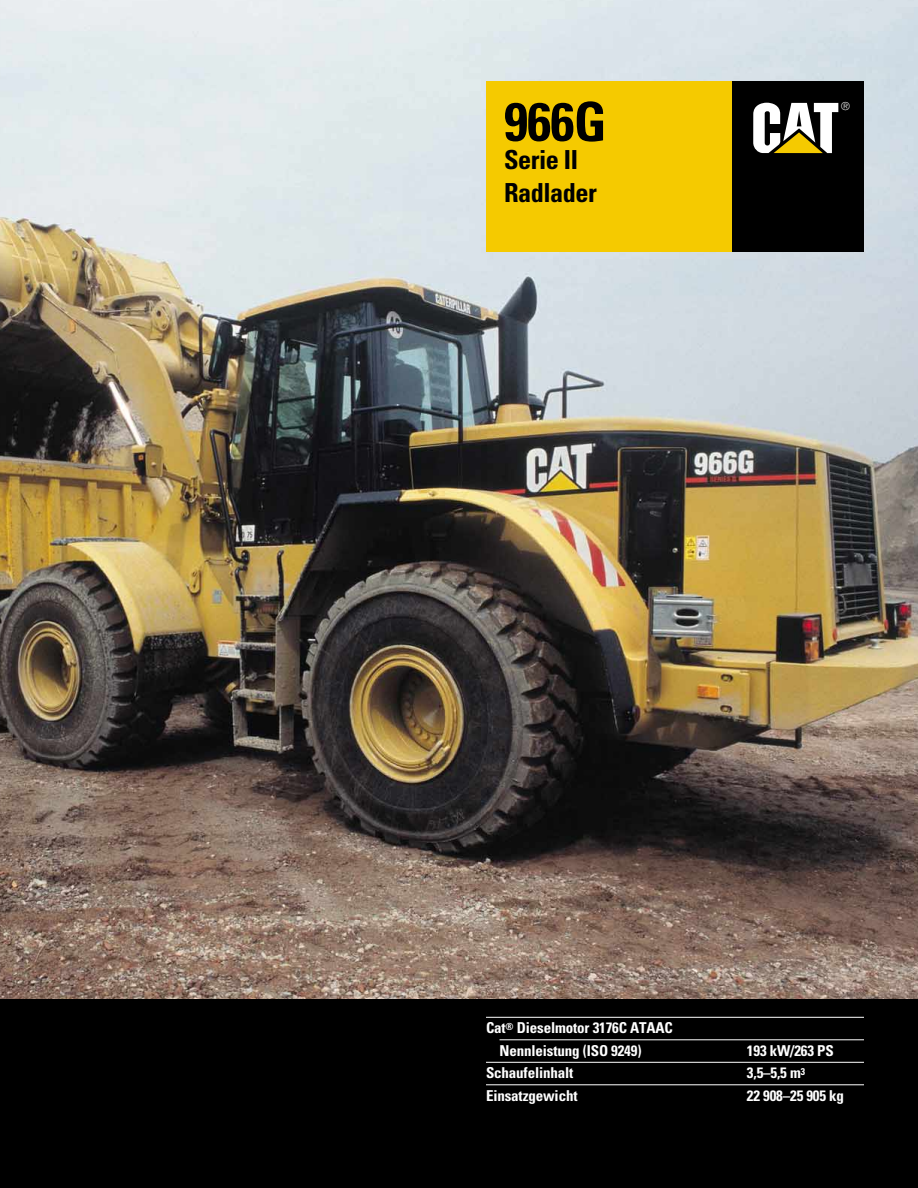
<style>
.page{position:relative;width:918px;height:1188px;background:#fff}
.page>*{position:absolute;margin:0;border:0;box-sizing:border-box;transform-origin:0 0}
.t1{font:700 condensed 54px "Univers";color:#000}
.t2{font:700 condensed 26.25px "Univers";letter-spacing:-.02em;color:#000}
.t3{font:700 condensed 15px/22.5px "Univers";letter-spacing:-.01em;color:#fff}
.t4{font:10.95px "Helvetica";color:#fff}
</style>
<div class="page">
<img style="left:0;top:0;width:918px;height:999px">
<div style="left:0;top:999px;width:918px;height:189px;background:#000"></div>
<hr style="left:486px;top:1017px;width:378px;height:1px;background:#fff">
<hr style="left:500px;top:1039px;width:364px;height:1px;background:#fff">
<hr style="left:486px;top:1062px;width:378px;height:1px;background:#fff">
<hr style="left:486px;top:1084px;width:378px;height:1px;background:#fff">
<div style="left:486px;top:81px;width:378px;height:171px;background:#f5ca00"></div>
<div style="left:732px;top:81px;width:132px;height:171px;background:#000"></div>
<svg style="left:753px;top:103px;width:85px;height:50px"></svg>
<h1 class="t1" style="left:504px;top:102px;width:104px">966G</h1>
<h2 class="t2" style="left:504px;top:150px;width:76px">Serie II</h2>
<h2 class="t2" style="left:504px;top:183px;width:94px">Radlader</h2>
<p class="t4" style="left:841px;top:103px;width:10px">®</p>
<p class="t3" style="left:500px;top:1018px;width:175px;text-indent:-14px">Cat<sup>®</sup> Dieselmotor 3176C ATAAC<br>Nennleistung (ISO 9249)</p>
<p class="t3" style="left:747px;top:1041px;width:88px">193 kW/263 PS</p>
<p class="t3" style="left:486px;top:1063px;width:89px">Schaufelinhalt</p>
<p class="t3" style="left:747px;top:1063px;width:60px">3,5–5,5 m<sup>3</sup></p>
<p class="t3" style="left:486px;top:1086px;width:93px">Einsatzgewicht</p>
<p class="t3" style="left:747px;top:1086px;width:99px">22 908–25 905 kg</p>
</div>
